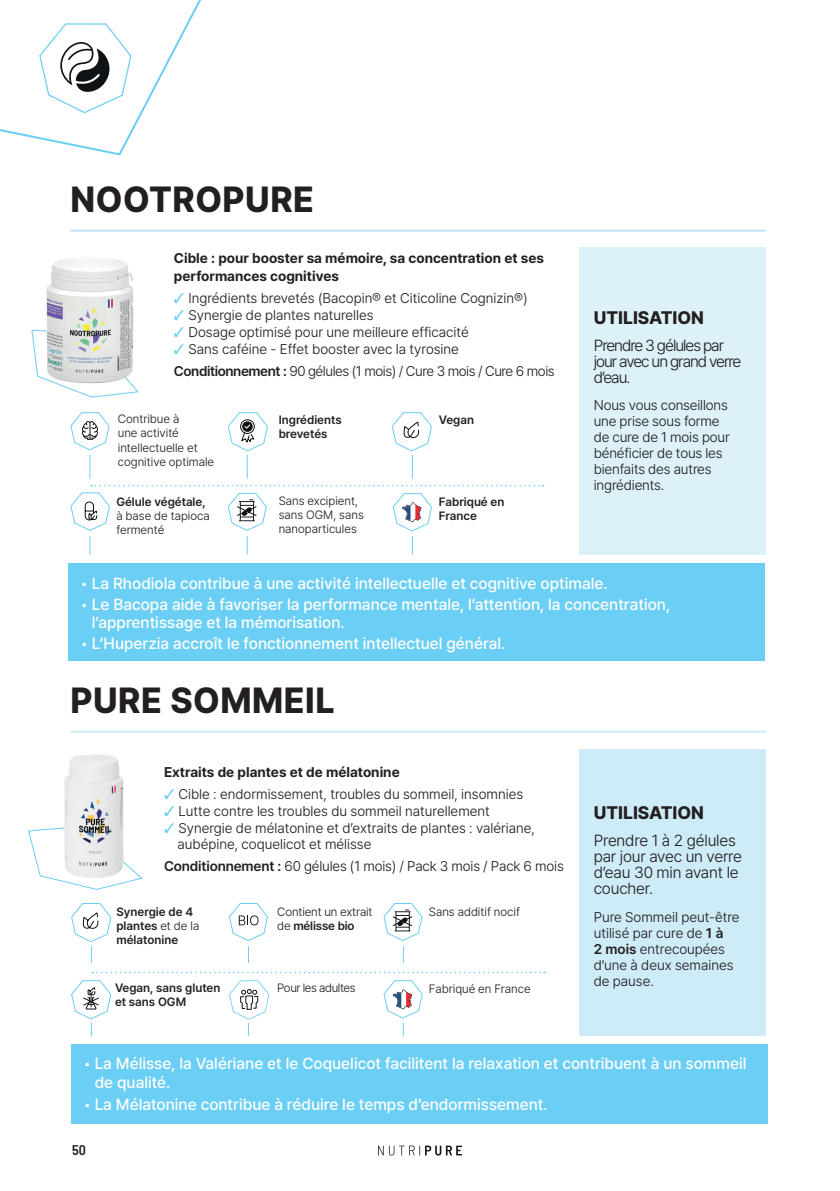
<style>
.page{position:relative;width:840px;height:1191px;background:#fff}
.page>*{position:absolute;margin:0;border:0;box-sizing:border-box;transform-origin:0 0}
.t1{font:800 36px "Pretendard";letter-spacing:.015em;color:#231f20}
.t2{font:800 18px "Pretendard";color:#231f20}
.t3{font:500 16px/19.2px "Pretendard";color:#fff}
.t4{font:300 16px/16px "Pretendard";letter-spacing:-.025em;color:#231f20}
.t5{font:300 16px/16px "Pretendard";letter-spacing:-.06em;color:#231f20}
.t6{font:300 14px/16px "Pretendard";color:#231f20}
.t7{font:700 14px/18px "Pretendard";color:#231f20}
.t8{font:300 14px/22.4px "Pretendard";letter-spacing:-.02em;color:#231f20}
.t9{font:600 semi-condensed 14px "Barlow";color:#231f20}
.t10{font:300 12px/14px "Pretendard";color:#231f20}
.t11{font:600 12px/14px "Pretendard";color:#231f20}
.t12{font:300 12px "Pretendard";letter-spacing:-.03em;color:#231f20}
.s1{color:#6bcef4}
.s2{font-weight:600}
.s3{font-weight:300}
</style>
<div class="page">
<svg style="left:378px;top:1145px;width:83px;height:10px"></svg>
<hr style="left:70px;top:730px;width:695px;height:2px;background:#cdecf7">
<div style="left:579px;top:749px;width:186px;height:286px;background:#cdecf7"></div>
<svg style="left:28px;top:830px;width:100px;height:60px"></svg>
<svg style="left:31px;top:329px;width:108px;height:69px"></svg>
<div style="left:579px;top:247px;width:186px;height:307px;background:#dcf2f8"></div>
<hr style="left:70px;top:230px;width:695px;height:2px;background:#bee6f6">
<svg style="left:0;top:0;width:201px;height:156px"></svg>
<svg style="left:39px;top:23px;width:93px;height:91px"></svg>
<img style="left:29px;top:754px;width:114px;height:128px">
<svg style="left:91px;top:485px;width:452px;height:1px"></svg>
<img style="left:34px;top:258px;width:105px;height:125px">
<svg style="left:227px;top:492px;width:40px;height:62px"></svg>
<svg style="left:70px;top:412px;width:40px;height:66px"></svg>
<svg style="left:391px;top:412px;width:41px;height:66px"></svg>
<svg style="left:92px;top:971px;width:452px;height:2px"></svg>
<svg style="left:383px;top:980px;width:40px;height:55px"></svg>
<svg style="left:229px;top:903px;width:39px;height:60px"></svg>
<svg style="left:229px;top:980px;width:40px;height:55px"></svg>
<svg style="left:383px;top:903px;width:39px;height:60px"></svg>
<svg style="left:71px;top:980px;width:41px;height:55px"></svg>
<svg style="left:71px;top:903px;width:41px;height:60px"></svg>
<svg style="left:392px;top:493px;width:40px;height:61px"></svg>
<svg style="left:227px;top:412px;width:41px;height:66px"></svg>
<svg style="left:70px;top:492px;width:40px;height:62px"></svg>
<div style="left:71px;top:1044px;width:696px;height:80px;background:#6bcef4"></div>
<div style="left:68px;top:563px;width:696px;height:97px;background:#6bcef4"></div>
<h1 class="t1" style="left:71px;top:173px;width:245px">NOOTROPURE</h1>
<p class="t7" style="left:174px;top:248px;width:371px">Cible : pour booster sa mémoire, sa concentration et ses performances cognitives</p>
<p class="t6" style="left:174px;top:290px;width:355px"><span class="s1">✓</span> Ingrédients brevetés (Bacopin® et Citicoline Cognizin®)</p>
<p class="t6" style="left:174px;top:307px;width:201px"><span class="s1">✓</span> Synergie de plantes naturelles</p>
<p class="t6" style="left:174px;top:323px;width:296px"><span class="s1">✓</span> Dosage optimisé pour une meilleure efficacité</p>
<p class="t8" style="left:174px;top:337px;width:382px"><span class="s1">✓</span> Sans caféine - Effet booster avec la tyrosine<br><span class="s2">Conditionnement :</span> 90 gélules (1 mois) / Cure 3 mois / Cure 6 mois</p>
<p class="t10" style="left:118px;top:412px;width:98px">Contribue à<br>une activité intellectuelle et cognitive optimale</p>
<p class="t11" style="left:278px;top:412px;width:64px">Ingrédients brevetés</p>
<p class="t10" style="left:278px;top:494px;width:87px">Sans excipient, sans OGM, sans nanoparticules</p>
<p class="t11" style="left:116px;top:494px;width:91px">Gélule végétale,</p>
<p class="t10" style="left:116px;top:508px;width:95px">à base de tapioca fermenté</p>
<p class="t11" style="left:438px;top:412px;width:37px">Vegan</p>
<p class="t11" style="left:438px;top:494px;width:67px">Fabriqué en<br>France</p>
<p class="t2" style="left:593px;top:304px;width:112px">UTILISATION</p>
<p class="t5" style="left:593px;top:337px;width:149px">Prendre 3 gélules par jour avec un grand verre d’eau.</p>
<p class="t6" style="left:593px;top:397px;width:137px">Nous vous conseillons une prise sous forme de cure de 1 mois pour bénéficier de tous les bienfaits des autres ingrédients.</p>
<p class="t3" style="left:80px;top:573px;width:528px">• La Rhodiola contribue à une activité intellectuelle et cognitive optimale.</p>
<p class="t3" style="left:92px;top:595px;width:579px;line-height:18px;text-indent:-11px">• Le Bacopa aide à favoriser la performance mentale, l’attention, la concentration, l’apprentissage et la mémorisation.</p>
<p class="t3" style="left:80px;top:633px;width:426px">• L’Huperzia accroît le fonctionnement intellectuel général.</p>
<h1 class="t1" style="left:71px;top:674px;width:265px">PURE SOMMEIL</h1>
<p class="t7" style="left:164px;top:762px;width:237px">Extraits de plantes et de mélatonine</p>
<p class="t6" style="left:164px;top:786px;width:360px"><span class="s1">✓</span> Cible : endormissement, troubles du sommeil, insomnies</p>
<p class="t6" style="left:164px;top:802px;width:327px"><span class="s1">✓</span> Lutte contre les troubles du sommeil naturellement</p>
<p class="t6" style="left:177px;top:819px;width:359px;text-indent:-13px"><span class="s1">✓</span> Synergie de mélatonine et d’extraits de plantes : valériane, aubépine, coquelicot et mélisse</p>
<p class="t6" style="left:164px;top:858px;width:401px"><span class="s2">Conditionnement :</span> 60 gélules (1 mois) / Pack 3 mois / Pack 6 mois</p>
<p class="t10" style="left:428px;top:904px;width:92px">Sans additif nocif</p>
<p class="t11" style="left:116px;top:904px;width:84px">Synergie de 4 plantes <span class="s3">et de la </span>mélatonine</p>
<p class="t10" style="left:277px;top:904px;width:97px">Contient un extrait de <span class="s2">mélisse bio</span></p>
<p class="t12" style="left:277px;top:979px;width:80px">Pour les adultes</p>
<p class="t11" style="left:115px;top:980px;width:107px">Vegan, sans gluten</p>
<p class="t10" style="left:428px;top:981px;width:103px">Fabriqué en France</p>
<p class="t11" style="left:115px;top:994px;width:73px">et sans OGM</p>
<p class="t2" style="left:593px;top:799px;width:112px">UTILISATION</p>
<p class="t4" style="left:593px;top:832px;width:150px">Prendre 1 à 2 gélules par jour avec un verre d’eau 30 min avant le coucher.</p>
<p class="t6" style="left:593px;top:908px;width:147px">Pure Sommeil peut-être utilisé par cure de <span class="s2">1 à<br>2 mois</span> entrecoupées d’une à deux semaines de pause.</p>
<p class="t3" style="left:95px;top:1052px;width:653px;text-indent:-11px">• La Mélisse, la Valériane et le Coquelicot facilitent la relaxation et contribuent à un sommeil de qualité.</p>
<p class="t3" style="left:83px;top:1094px;width:465px">• La Mélatonine contribue à réduire le temps d’endormissement.</p>
<p class="t9" style="left:72px;top:1140px;width:15px">50</p>
</div>
